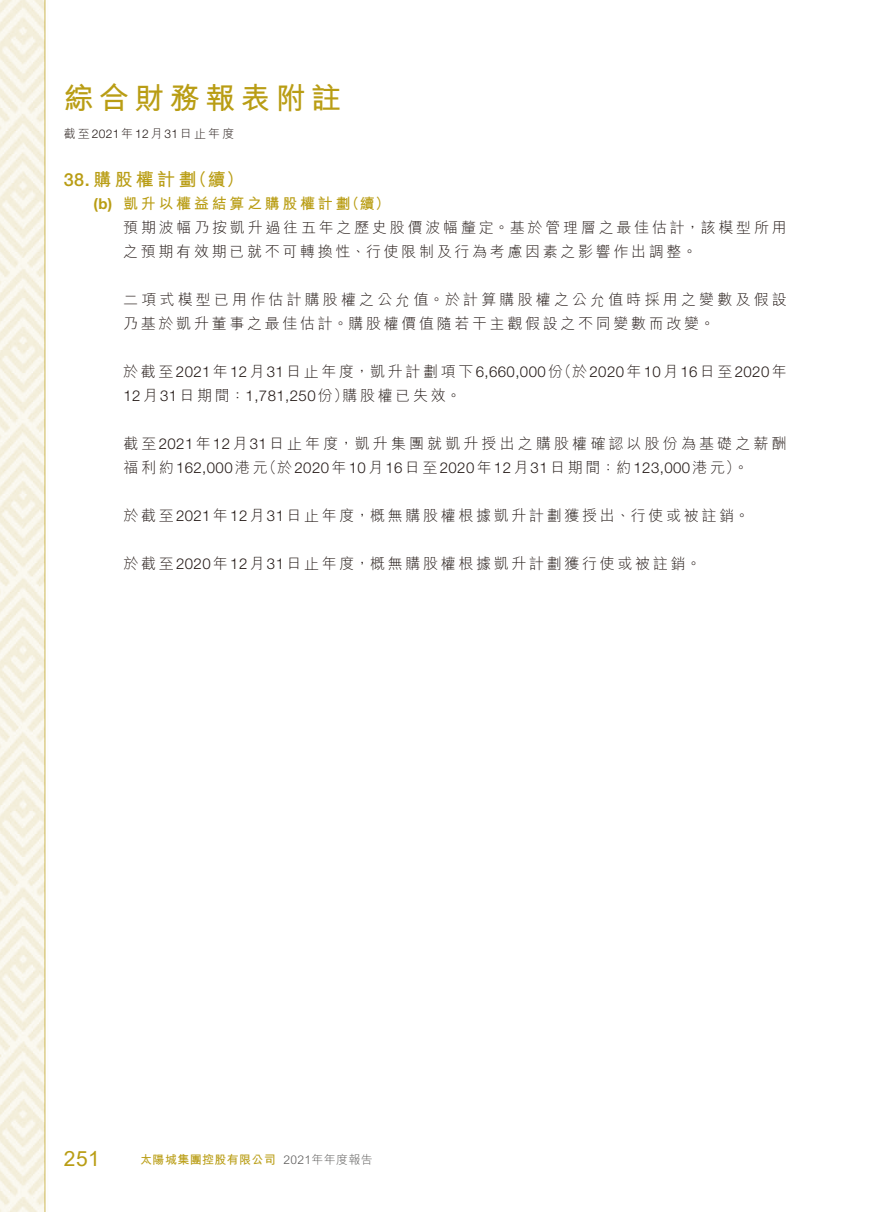
<style>
.page{position:relative;width:893px;height:1212px;background:#fff}
.page>*{position:absolute;margin:0;border:0;box-sizing:border-box;transform-origin:0 0}
.t1{font:700 30px "M Hei HK";letter-spacing:.18em;color:#b99d14}
.t2{font:21px "Arial";color:#b99d14}
.t3{font:700 18px "M Hei HK";letter-spacing:.18em;color:#b99d14}
.t4{font:300 15px/24px "M Hei HK";letter-spacing:.18em;color:#231916}
.t5{font:300 15px "Helvetica Neue LT Std";letter-spacing:.03em;color:#231916}
.t6{font:300 15px/24px "M Hei HK";letter-spacing:.21em;color:#231916}
.t7{font:700 15px "M Hei HK";letter-spacing:.18em;color:#b99d14}
.t8{font:700 15px "Helvetica Neue LT Std";color:#b99d14}
.t9{font:300 12px "M Hei HK";letter-spacing:.18em;color:#231916}
.t10{font:700 12px "M Hei HK";letter-spacing:.03em;color:#b99d14}
.t11{font:300 12px "M Hei HK";letter-spacing:.03em;color:#595857}
.s1{font-family:"Helvetica Neue LT Std"}
.s2{font-family:"Helvetica Neue LT Std";font-weight:500}
.s3{font-family:"M Hei HK"}
</style>
<div class="page">
<img style="left:0;top:0;width:46px;height:1212px">
<h1 class="t1" style="left:64px;top:77px;width:279px">綜合財務報表附註</h1>
<p class="t9" style="left:64px;top:127px;width:172px">截至<span class="s1">2021</span>年<span class="s1">12</span>月<span class="s1">31</span>日止年度</p>
<p class="t3" style="left:64px;top:166px;width:134px"><span class="s2">38.</span>購股權計劃</p>
<p class="t3" style="left:189px;top:166px;width:57px">（續(</p>
<p class="t8" style="left:94px;top:195px;width:20px">b( )</p>
<p class="t7" style="left:123px;top:193px;width:229px">凱升以權益結算之購股權計劃</p>
<p class="t7" style="left:344px;top:193px;width:47px">（續(</p>
<p class="t4" style="left:123px;top:216px;width:665px">預期波幅乃按凱升過往五年之歷史股價波幅釐定。基於管理層之最佳估計，該模型所用之預期有效期已就不可轉換性、行使限制及行為考慮因素之影響作出調整。</p>
<p class="t6" style="left:123px;top:288px;width:665px">二項式模型已用作估計購股權之公允值。於計算購股權之公允值時採用之變數及假設乃基於凱升董事之最佳估計。購股權價值隨若干主觀假設之不同變數而改變。</p>
<p class="t5" style="left:123px;top:363px;width:665px"><span class="s3">於截至</span>2021<span class="s3">年</span>12<span class="s3">月</span>31<span class="s3">日止年度，凱升計劃項下</span> 6,660,000 <span class="s3">（份 於</span>2020<span class="s3">年</span>10<span class="s3">月</span>16<span class="s3">日至</span>2020<span class="s3">年</span></p>
<p class="t4" style="left:342px;top:384px;width:120px">購股權已失效。</p>
<p class="t5" style="left:123px;top:387px;width:227px">12<span class="s3">月</span>31<span class="s3">日期間：</span>1,781,250<span class="s3">份）</span></p>
<p class="t6" style="left:123px;top:432px;width:665px">截至<span class="s1">2021</span>年<span class="s1">12</span>月<span class="s1">31</span>日止年度，凱升集團就凱升授出之購股權確認以股份為基礎之薪酬</p>
<p class="t5" style="left:262px;top:459px;width:488px"><span class="s3">（於</span>2020<span class="s3">年</span>10<span class="s3">月</span>16<span class="s3">日至</span>2020<span class="s3">年</span>12<span class="s3">月</span>31<span class="s3">日期間：約</span>123,000<span class="s3">港元。(</span></p>
<p class="t5" style="left:123px;top:459px;width:146px"><span class="s3">福利約</span>162,000<span class="s3">港元</span></p>
<p class="t4" style="left:123px;top:504px;width:628px">於截至<span class="s1">2021</span>年<span class="s1">12</span>月<span class="s1">31</span>日止年度，概無購股權根據凱升計劃獲授出、行使或被註銷。</p>
<p class="t4" style="left:123px;top:552px;width:579px">於截至<span class="s1">2020</span>年<span class="s1">12</span>月<span class="s1">31</span>日止年度，概無購股權根據凱升計劃獲行使或被註銷。</p>
<h2 class="t2" style="left:64px;top:1144px;width:38px">251</h2>
<p class="t10" style="left:140px;top:1150px;width:137px">太陽城集團控股有限公司</p>
<p class="t11" style="left:283px;top:1153px;width:91px">2021年年度報告</p>
</div>
